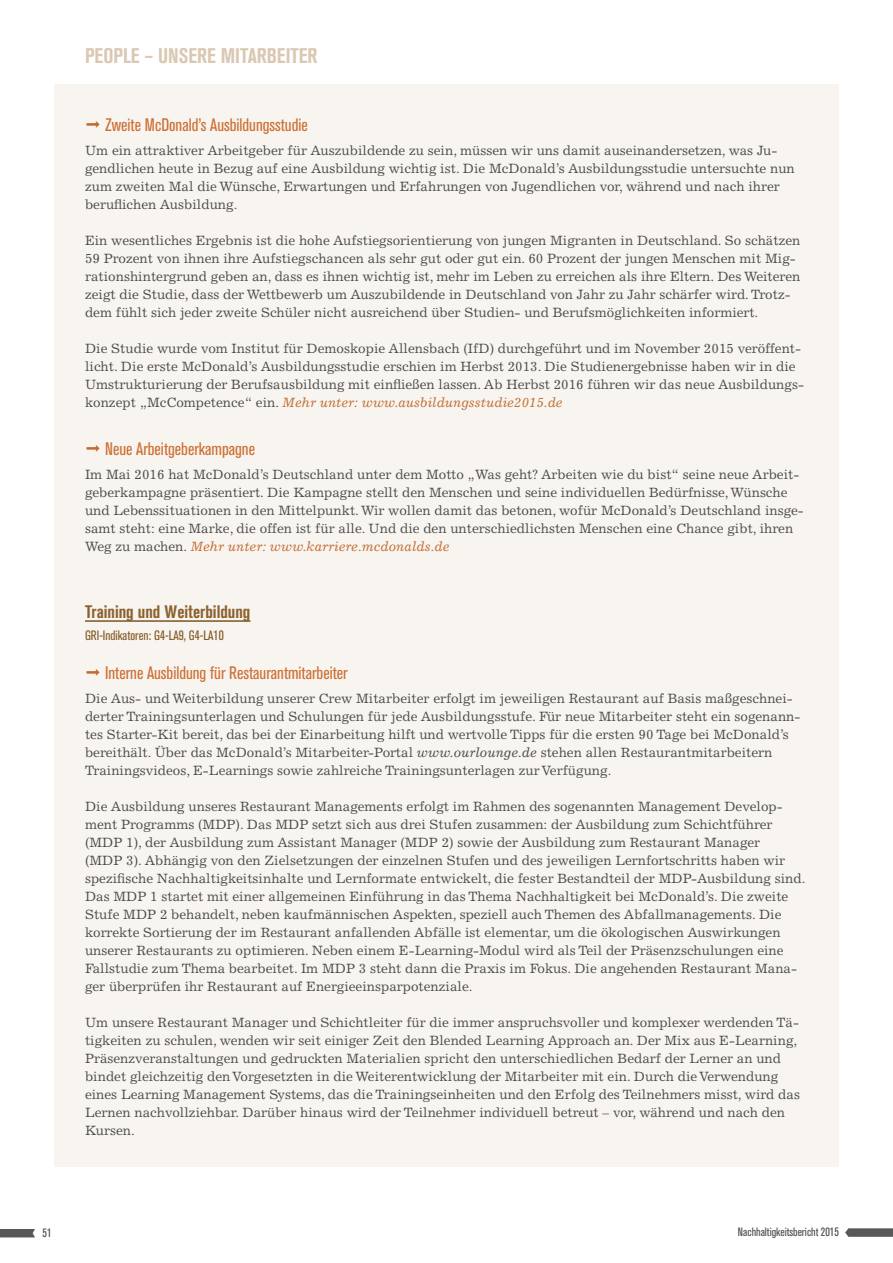
<style>
.page{position:relative;width:893px;height:1263px;background:#fff}
.page>*{position:absolute;margin:0;border:0;box-sizing:border-box;transform-origin:0 0}
.t1{font:700 condensed 21px "Akzidenz Grotesk BQ";color:#dac8b3}
.t2{font:condensed 18px "Akzidenz Grotesk BQ";color:#cc7034}
.t3{font:700 condensed 18px "Akzidenz Grotesk BQ";color:#8b6331}
.t4{font:13.5px/18px "Excelsior LT Std";color:#4b4b4d}
.t5{font:condensed 13.5px "Akzidenz Grotesk BQ";color:#845b28}
.t6{font:condensed 12px "Akzidenz Grotesk BQ";color:#4b4b4d}
.s1{font-style:italic;color:#c26c32}
.s2{font-style:italic}
</style>
<div class="page">
<svg style="left:0;top:1229px;width:35px;height:8px"></svg>
<svg style="left:845px;top:1228px;width:48px;height:9px"></svg>
<div style="left:54px;top:84px;width:785px;height:1082px;background:#f8f4ef"></div>
<hr style="left:85px;top:620px;width:165px;height:2px;background:#8b6331">
<h1 class="t1" style="left:85px;top:44px;width:234px">PEOPLE – UNSERE MITARBEITER</h1>
<h2 class="t2" style="left:105px;top:115px;width:204px">Zweite McDonald’s Ausbildungsstudie</h2>
<p class="t4" style="left:85px;top:142px;width:711px">Um ein attraktiver Arbeitgeber für Auszubildende zu sein, müssen wir uns damit auseinandersetzen, was Ju&shy;gendlichen heute in Bezug auf eine Ausbildung wichtig ist. Die McDonald’s Ausbildungsstudie untersuchte nun zum zweiten Mal die Wünsche, Erwartungen und Erfahrungen von Jugendlichen vor, während und nach ihrer beruflichen Ausbildung.</p>
<p class="t4" style="left:85px;top:232px;width:717px">Ein wesentliches Ergebnis ist die hohe Aufstiegsorientierung von jungen Migranten in Deutschland. So schätzen 59 Prozent von ihnen ihre Aufstiegschancen als sehr gut oder gut ein. 60 Prozent der jungen Menschen mit Mig&shy;rationshintergrund geben an, dass es ihnen wichtig ist, mehr im Leben zu erreichen als ihre Eltern. Des Weiteren zeigt die Studie, dass der Wettbewerb um Auszubildende in Deutschland von Jahr zu Jahr schärfer wird. Trotz&shy;dem fühlt sich jeder zweite Schüler nicht ausreichend über Studien- und Berufsmöglichkeiten informiert.</p>
<p class="t4" style="left:85px;top:340px;width:720px">Die Studie wurde vom Institut für Demoskopie Allensbach (IfD) durchgeführt und im November 2015 veröffent&shy;licht. Die erste McDonald’s Ausbildungsstudie erschien im Herbst 2013. Die Studienergebnisse haben wir in die Umstrukturierung der Berufsausbildung mit einfließen lassen. Ab Herbst 2016 führen wir das neue Ausbildungs&shy;konzept „McCompetence“ ein. <span class="s1">Mehr unter: www.ausbildungsstudie2015.de</span></p>
<h2 class="t2" style="left:105px;top:439px;width:151px">Neue Arbeitgeberkampagne</h2>
<p class="t4" style="left:85px;top:466px;width:720px">Im Mai 2016 hat McDonald’s Deutschland unter dem Motto „Was geht? Arbeiten wie du bist“ seine neue Arbeit&shy;geberkampagne präsentiert. Die Kampagne stellt den Menschen und seine individuellen Bedürfnisse, Wünsche und Lebenssituationen in den Mittelpunkt. Wir wollen damit das betonen, wofür McDonald’s Deutschland insge&shy;samt steht: eine Marke, die offen ist für alle. Und die den unterschiedlichsten Menschen eine Chance gibt, ihren Weg zu machen. <span class="s1">Mehr unter: www.karriere.mcdonalds.de</span></p>
<h2 class="t3" style="left:85px;top:601px;width:167px">Training und Weiterbildung</h2>
<p class="t5" style="left:85px;top:628px;width:140px">GRI-Indikatoren: G4-LA9, G4-LA10</p>
<h2 class="t2" style="left:105px;top:663px;width:244px">Interne Ausbildung für Restaurantmitarbeiter</h2>
<p class="t4" style="left:85px;top:690px;width:717px">Die Aus- und Weiterbildung unserer Crew Mitarbeiter erfolgt im jeweiligen Restaurant auf Basis maßgeschnei&shy;derter Trainingsunterlagen und Schulungen für jede Ausbildungsstufe. Für neue Mitarbeiter steht ein sogenann&shy;tes Starter-Kit bereit, das bei der Einarbeitung hilft und wertvolle Tipps für die ersten 90 Tage bei McDonald’s bereithält. Über das McDonald’s Mitarbeiter-Portal <span class="s2">www.ourlounge.de</span> stehen allen Restaurantmitarbeitern Trainingsvideos, E-Learnings sowie zahlreiche Trainingsunterlagen zur Verfügung.</p>
<p class="t4" style="left:85px;top:798px;width:722px">Die Ausbildung unseres Restaurant Managements erfolgt im Rahmen des sogenannten Management Develop&shy;ment Programms (MDP). Das MDP setzt sich aus drei Stufen zusammen: der Ausbildung zum Schichtführer (MDP 1), der Ausbildung zum Assistant Manager (MDP 2) sowie der Ausbildung zum Restaurant Manager<br>(MDP 3). Abhängig von den Zielsetzungen der einzelnen Stufen und des jeweiligen Lernfortschritts haben wir spezifische Nachhaltigkeitsinhalte und Lernformate entwickelt, die fester Bestandteil der MDP-Ausbildung sind.<br>Das MDP 1 startet mit einer allgemeinen Einführung in das Thema Nachhaltigkeit bei McDonald’s. Die zweite Stufe MDP 2 behandelt, neben kaufmännischen Aspekten, speziell auch Themen des Abfallmanagements. Die korrekte Sortierung der im Restaurant anfallenden Abfälle ist elementar, um die ökologischen Auswirkungen unserer Restaurants zu optimieren. Neben einem E-Learning-Modul wird als Teil der Präsenzschulungen eine Fallstudie zum Thema bearbeitet. Im MDP 3 steht dann die Praxis im Fokus. Die angehenden Restaurant Mana&shy;ger überprüfen ihr Restaurant auf Energieeinsparpotenziale.</p>
<p class="t4" style="left:85px;top:1014px;width:716px">Um unsere Restaurant Manager und Schichtleiter für die immer anspruchsvoller und komplexer werdenden Tä&shy;tigkeiten zu schulen, wenden wir seit einiger Zeit den Blended Learning Approach an. Der Mix aus E-Learning, Präsenzveranstaltungen und gedruckten Materialien spricht den unterschiedlichen Bedarf der Lerner an und bindet gleichzeitig den Vorgesetzten in die Weiterentwicklung der Mitarbeiter mit ein. Durch die Verwendung eines Learning Management Systems, das die Trainingseinheiten und den Erfolg des Teilnehmers misst, wird das Lernen nachvollziehbar. Darüber hinaus wird der Teilnehmer individuell betreut – vor, während und nach den Kursen.</p>
<p class="t6" style="left:43px;top:1226px;width:10px">51</p>
<p class="t6" style="left:738px;top:1225px;width:102px">Nachhaltigkeitsbericht 2015</p>
</div>
